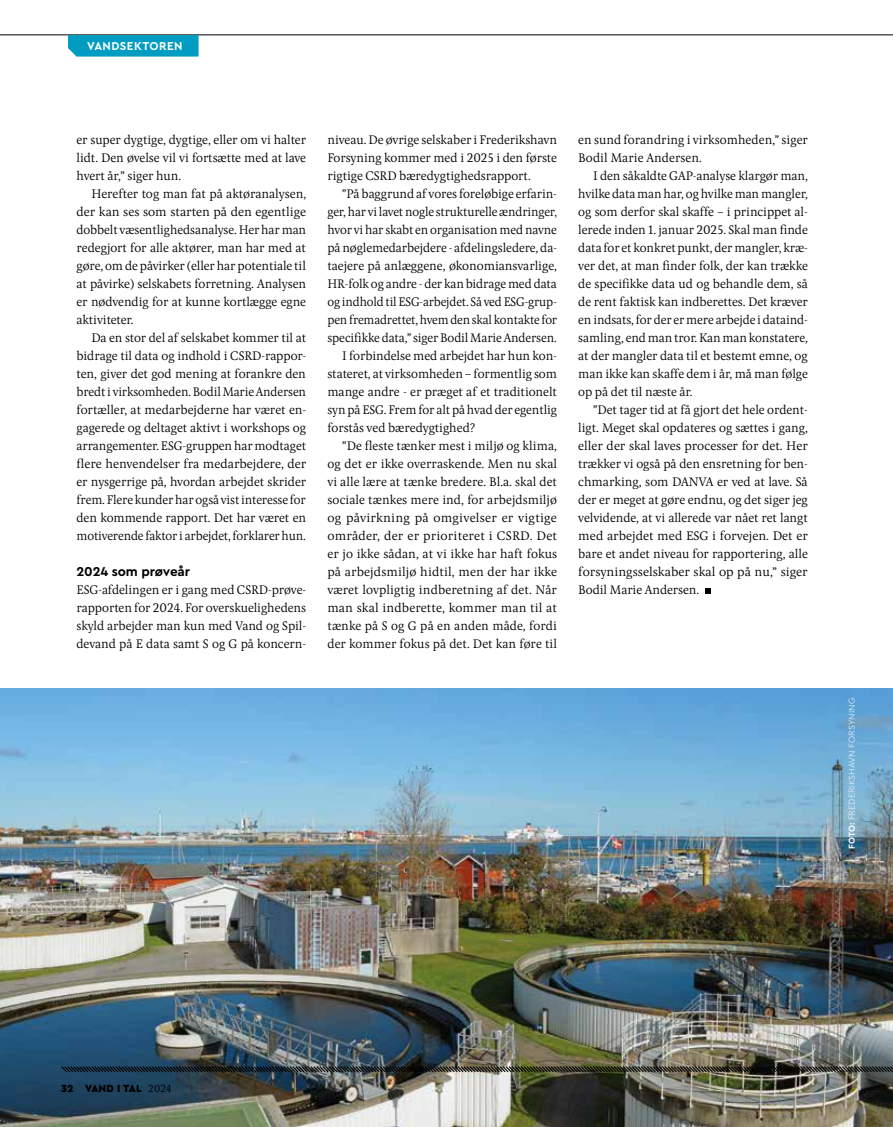
<style>
.page{position:relative;width:893px;height:1127px;background:#fff}
.page>*{position:absolute;margin:0;border:0;box-sizing:border-box;transform-origin:0 0}
.t1{font:700 13.5px "Cera Pro";letter-spacing:-.01em;color:#000}
.t2{font:300 12.9px/18px "Pona W03";letter-spacing:-.01em;color:#000;text-align:justify}
.t3{font:300 12.9px "Pona W03";letter-spacing:.01em;color:#000}
.t4{font:700 12px "Cera Pro";letter-spacing:.04em;color:#fff}
.t5{font:900 10.8px "Cera PRO";letter-spacing:.005em;color:#000}
.t6{font:300 9px "Cera PRO";letter-spacing:.015em;color:#fff}
.s1{font-family:"Cera Pro";font-weight:700}
.s2{font-family:"Pona W03";font-weight:300}
</style>
<div class="page">
<img style="left:0;top:689px;width:893px;height:438px">
<hr style="left:0;top:34px;width:893px;height:1px;background:#000">
<img style="left:60px;top:1065px;width:833px;height:8px">
<svg style="left:705px;top:588px;width:6px;height:6px"></svg>
<svg style="left:68px;top:35px;width:131px;height:22px;background:#099fc2"></svg>
<p class="t4" style="left:87px;top:38px;width:97px">VANDSEKTOREN</p>
<p class="t2" style="left:77px;top:130px;width:231px">er super dygtige, dygtige, eller om vi halter lidt. Den øvelse vil vi fortsætte med at lave hvert år,” siger hun.</p>
<p class="t2" style="left:77px;top:184px;width:231px;text-indent:15px">Herefter tog man fat på aktøranalysen, der kan ses som starten på den egentlige dobbelt væsentlighedsanalyse. Her har man redegjort for alle aktører, man har med at gøre, om de påvirker (eller har potentiale til at påvirke) selskabets forretning. Analysen er nødvendig for at kunne kortlægge egne aktiviteter.</p>
<p class="t2" style="left:77px;top:328px;width:231px;text-indent:15px">Da en stor del af selskabet kommer til at bidrage til data og indhold i CSRD-rappor&shy;ten, giver det god mening at forankre den bredt i virksomheden. Bodil Marie Andersen fortæller, at medarbejderne har været en&shy;gagerede og deltaget aktivt i workshops og arrangementer. ESG-gruppen har modtaget flere henvendelser fra medarbejdere, der er nysgerrige på, hvordan arbejdet skrider frem. Flere kunder har også vist interesse for den kommende rapport. Det har været en motiverende faktor i arbejdet, forklarer hun.</p>
<p class="t1" style="left:77px;top:562px;width:115px">2024 som prøveår</p>
<p class="t2" style="left:77px;top:580px;width:231px">ESG-afdelingen er i gang med CSRD-prøve&shy;rapporten for 2024. For overskuelighedens skyld arbejder man kun med Vand og Spil&shy;devand på E data samt S og G på koncern-</p>
<p class="t2" style="left:327px;top:130px;width:231px">niveau. De øvrige selskaber i Frederikshavn Forsyning kommer med i 2025 i den første rigtige CSRD bæredygtighedsrapport.</p>
<p class="t2" style="left:342px;top:184px;width:216px">”På baggrund af vores foreløbige erfarin-</p>
<p class="t2" style="left:327px;top:202px;width:231px">ger, har vi lavet nogle strukturelle ændringer,</p>
<p class="t2" style="left:327px;top:220px;width:231px">hvor vi har skabt en organisation med navne</p>
<p class="t2" style="left:327px;top:238px;width:231px">på nøglemedarbejdere - afdelingsledere, da-</p>
<p class="t2" style="left:327px;top:256px;width:231px">taejere på anlæggene, økonomiansvarlige,</p>
<p class="t2" style="left:327px;top:274px;width:231px">HR-folk og andre - der kan bidrage med data</p>
<p class="t2" style="left:327px;top:292px;width:231px">og indhold til ESG-arbejdet. Så ved ESG-grup-</p>
<p class="t2" style="left:327px;top:310px;width:231px">pen fremadrettet, hvem den skal kontakte for</p>
<p class="t2" style="left:327px;top:328px;width:231px">specifikke data,” siger Bodil Marie Andersen.</p>
<p class="t2" style="left:342px;top:346px;width:216px">I forbindelse med arbejdet har hun kon-</p>
<p class="t2" style="left:327px;top:364px;width:231px">stateret, at virksomheden – formentlig som</p>
<p class="t2" style="left:327px;top:382px;width:231px">mange andre - er præget af et traditionelt</p>
<p class="t2" style="left:327px;top:400px;width:231px">syn på ESG. Frem for alt på hvad der egentlig</p>
<p class="t2" style="left:327px;top:418px;width:150px">forstås ved bæredygtighed?</p>
<p class="t2" style="left:342px;top:436px;width:216px">”De fleste tænker mest i miljø og klima,</p>
<p class="t2" style="left:327px;top:454px;width:231px">og det er ikke overraskende. Men nu skal</p>
<p class="t2" style="left:327px;top:472px;width:231px">vi alle lære at tænke bredere. Bl.a. skal det</p>
<p class="t2" style="left:327px;top:490px;width:231px">sociale tænkes mere ind, for arbejdsmiljø</p>
<p class="t3" style="left:327px;top:509px;width:231px">og påvirkning på omgivelser er vigtige</p>
<p class="t3" style="left:327px;top:527px;width:231px">områder, der er prioriteret i CSRD. Det</p>
<p class="t2" style="left:327px;top:544px;width:231px">er jo ikke sådan, at vi ikke har haft fokus</p>
<p class="t2" style="left:327px;top:562px;width:231px">på arbejdsmiljø hidtil, men der har ikke</p>
<p class="t2" style="left:327px;top:580px;width:231px">været lovpligtig indberetning af det. Når</p>
<p class="t2" style="left:327px;top:598px;width:231px">man skal indberette, kommer man til at</p>
<p class="t2" style="left:327px;top:616px;width:231px">tænke på S og G på en anden måde, fordi</p>
<p class="t2" style="left:327px;top:634px;width:231px">der kommer fokus på det. Det kan føre til</p>
<p class="t2" style="left:578px;top:130px;width:231px">en sund forandring i virksomheden,” siger<br>Bodil Marie Andersen.</p>
<p class="t2" style="left:578px;top:166px;width:231px;text-indent:15px">I den såkaldte GAP-analyse klargør man, hvilke data man har, og hvilke man mangler, og som derfor skal skaffe – i princippet al&shy;lerede inden 1. januar 2025. Skal man finde data for et konkret punkt, der mangler, kræ&shy;ver det, at man finder folk, der kan trække de specifikke data ud og behandle dem, så de rent faktisk kan indberettes. Det kræver en indsats, for der er mere arbejde i dataind&shy;samling, end man tror. Kan man konstatere, at der mangler data til et bestemt emne, og man ikke kan skaffe dem i år, må man følge op på det til næste år.</p>
<p class="t2" style="left:578px;top:400px;width:231px;text-indent:15px">”Det tager tid at få gjort det hele ordent&shy;ligt. Meget skal opdateres og sættes i gang, eller der skal laves processer for det. Her trækker vi også på den ensretning for ben&shy;chmarking, som DANVA er ved at lave. Så der er meget at gøre endnu, og det siger jeg velvidende, at vi allerede var nået ret langt med arbejdet med ESG i forvejen. Det er bare et andet niveau for rapportering, alle forsyningsselskaber skal op på nu,” siger Bodil Marie Andersen.</p>
<p class="t6" style="left:846px;top:849px;width:153px;rotate:-90deg"><span class="s1">FOTO:</span> FREDERIKSHAVN FORSYNING</p>
<p class="t5" style="left:61px;top:1081px;width:112px">32 VAND I TAL <span class="s2">2024</span></p>
</div>
